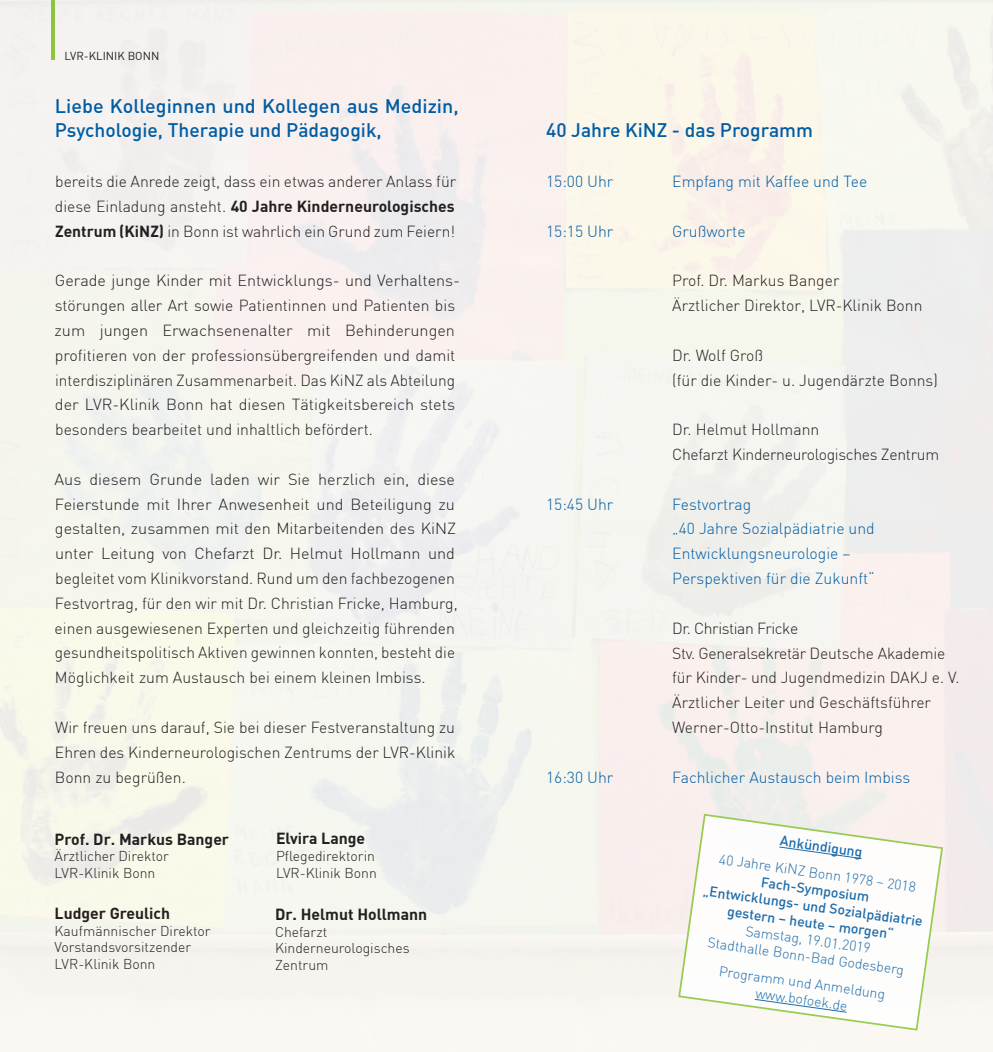
<style>
.page{position:relative;width:993px;height:1052px;background:#fff}
.page>*{position:absolute;margin:0;border:0;box-sizing:border-box;transform-origin:0 0}
.t1{font:500 19.25px/24.8px "DIN";color:#015ca3}
.t2{font:300 15.75px/24.8px "DIN";color:#231f20}
.t3{font:300 15.75px/24.8px "DIN";color:#015ca3}
.t4{font:700 15.75px "DIN";color:#231f20}
.t5{font:300 15.75px/24.8px "DIN";letter-spacing:-.02em;color:#231f20}
.t6{font:300 14px/16.8px "DIN";color:#231f20}
.t7{font:300 14px/16.8px "DIN";color:#015ca3;text-align:center}
.t8{font:500 14px/16.8px "DIN";color:#015ca3;text-align:center}
.t9{font:11.38px "DIN";color:#231f20}
.s1{font-weight:700}
</style>
<div class="page">
<hr style="left:51px;top:0;width:4px;height:60px;background:#8bc63e">
<svg style="left:677px;top:813px;width:266px;height:218px"></svg>
<p class="t9" style="left:64px;top:48px;width:96px">LVR-KLINIK BONN</p>
<p class="t1" style="left:55px;top:93px;width:405px">Liebe Kolleginnen und Kollegen aus Medizin,<br>Psychologie, Therapie und Pädagogik,</p>
<p class="t2" style="left:55px;top:169px;width:403px;text-align:justify">bereits die Anrede zeigt, dass ein etwas anderer Anlass für diese Einladung ansteht. <span class="s1">40 Jahre Kinderneurologisches Zentrum (KiNZ)</span> in Bonn ist wahrlich ein Grund zum Feiern!</p>
<p class="t2" style="left:55px;top:268px;width:407px">Gerade junge Kinder mit Entwicklungs- und Verhaltens&shy;störungen aller Art sowie Patientinnen und Patienten bis zum jungen Erwachsenenalter mit Behinderungen profitieren von der professionsübergreifenden und damit interdisziplinären Zusammenarbeit. Das KiNZ als Abteilung der LVR-Klinik Bonn hat diesen Tätigkeitsbereich stets besonders bearbeitet und inhaltlich befördert.</p>
<p class="t2" style="left:54px;top:466px;width:404px">Aus diesem Grunde laden wir Sie herzlich ein, diese Feierstunde mit Ihrer Anwesenheit und Beteiligung zu gestalten, zusammen mit den Mitarbeitenden des KiNZ unter Leitung von Chefarzt Dr. Helmut Hollmann und begleitet vom Klinikvorstand. Rund um den fachbezogenen Festvortrag, für den wir mit Dr. Christian Fricke, Hamburg, einen ausgewiesenen Experten und gleichzeitig führenden gesundheitspolitisch Aktiven gewinnen konnten, besteht die Möglichkeit zum Austausch bei einem kleinen Imbiss.</p>
<p class="t2" style="left:55px;top:714px;width:402px;text-align:justify">Wir freuen uns darauf, Sie bei dieser Festveranstaltung zu Ehren des Kinderneurologischen Zentrums der LVR-Klinik Bonn zu begrüßen.</p>
<p class="t4" style="left:55px;top:828px;width:176px">Prof. Dr. Markus Banger</p>
<p class="t6" style="left:55px;top:847px;width:116px">Ärztlicher Direktor<br>LVR-Klinik Bonn</p>
<p class="t4" style="left:55px;top:903px;width:117px">Ludger Greulich</p>
<p class="t6" style="left:55px;top:922px;width:157px">Kaufmännischer Direktor<br>Vorstandsvorsitzender<br>LVR-Klinik Bonn</p>
<p class="t4" style="left:276px;top:828px;width:91px">Elvira Lange</p>
<p class="t6" style="left:276px;top:847px;width:102px">Pflegedirektorin<br>LVR-Klinik Bonn</p>
<p class="t4" style="left:275px;top:904px;width:154px">Dr. Helmut Hollmann</p>
<p class="t6" style="left:275px;top:923px;width:136px">Chefarzt<br>Kinderneurologisches<br>Zentrum</p>
<p class="t1" style="left:546px;top:117px;width:268px">40 Jahre KiNZ - das Programm</p>
<p class="t3" style="left:546px;top:169px;width:69px">15:00 Uhr</p>
<p class="t3" style="left:672px;top:169px;width:196px">Empfang mit Kaffee und Tee</p>
<p class="t3" style="left:546px;top:218px;width:69px">15:15 Uhr</p>
<p class="t3" style="left:672px;top:218px;width:75px">Grußworte</p>
<p class="t2" style="left:672px;top:268px;width:252px">Prof. Dr. Markus Banger<br>Ärztlicher Direktor, LVR-Klinik Bonn</p>
<p class="t2" style="left:672px;top:342px;width:267px">Dr. Wolf Groß<br>(für die Kinder- u. Jugendärzte Bonns)</p>
<p class="t5" style="left:672px;top:417px;width:268px">Dr. Helmut Hollmann<br>Chefarzt Kinderneurologisches Zentrum</p>
<p class="t3" style="left:546px;top:491px;width:69px">15:45 Uhr</p>
<p class="t3" style="left:672px;top:491px;width:204px">Festvortrag<br>„40 Jahre Sozialpädiatrie und<br>Entwicklungsneurologie –<br>Perspektiven für die Zukunft“</p>
<p class="t2" style="left:672px;top:615px;width:289px">Dr. Christian Fricke<br>Stv. Generalsekretär Deutsche Akademie für Kinder- und Jugendmedizin DAKJ e. V.<br>Ärztlicher Leiter und Geschäftsführer Werner-Otto-Institut Hamburg</p>
<p class="t3" style="left:546px;top:764px;width:69px">16:30 Uhr</p>
<p class="t3" style="left:672px;top:764px;width:239px">Fachlicher Austausch beim Imbiss</p>
<p class="t8" style="left:781px;top:831px;width:84px;rotate:8deg">Ankündigung</p>
<p class="t7" style="left:720px;top:850px;width:200px;rotate:8deg">40 Jahre KiNZ Bonn 1978 – 2018</p>
<p class="t8" style="left:706px;top:865px;width:223px;rotate:8deg">Fach-Symposium<br>„Entwicklungs- und Sozialpädiatrie gestern – heute – morgen“</p>
<p class="t7" style="left:711px;top:917px;width:200px;rotate:8deg">Samstag, 19.01.2019<br>Stadthalle Bonn-Bad Godesberg</p>
<p class="t7" style="left:720px;top:962px;width:169px;rotate:8deg">Programm und Anmeldung www.bofoek.de</p>
</div>
